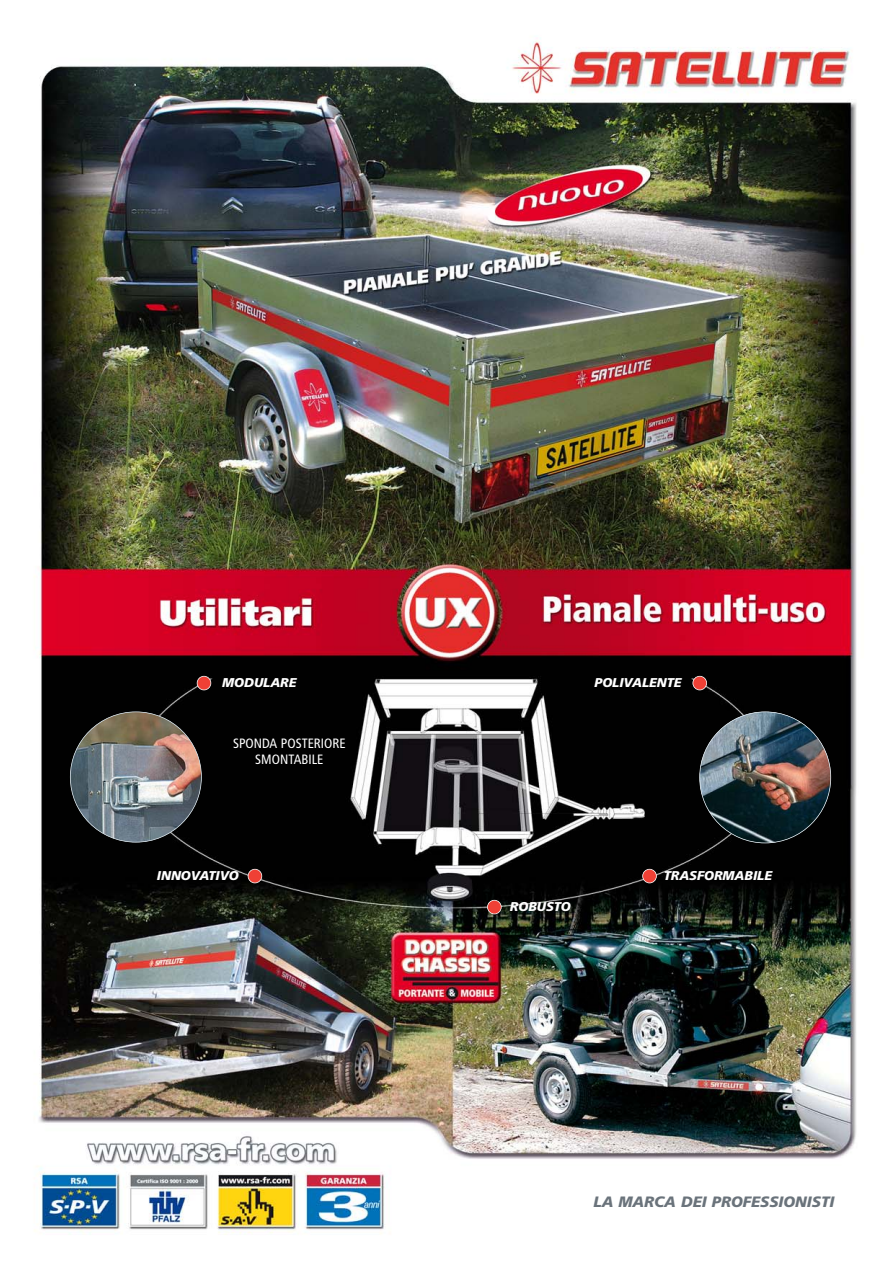
<style>
.page{position:relative;width:893px;height:1263px;background:#fff}
.page>*{position:absolute;margin:0;border:0;box-sizing:border-box;transform-origin:0 0}
.t1{font:italic 900 15px "Frutiger";color:#6a737b}
.t2{font:condensed 13.5px/16.2px "Frutiger";color:#fff;text-align:center}
.t3{font:italic 900 12.75px "Frutiger";color:#fff}
</style>
<div class="page">
<img style="left:34px;top:41px;width:823px;height:1194px">
<img style="left:700px;top:712px;width:131px;height:131px;border-radius:50%">
<img style="left:70px;top:712px;width:131px;height:130px;border-radius:50%">
<div style="left:197px;top:676px;width:14px;height:14px;background:#ef4035;border-radius:50%"></div>
<div style="left:197px;top:676px;width:14px;height:14px;border:2px solid #fff;border-radius:50%"></div>
<div style="left:693px;top:676px;width:14px;height:14px;background:#ef4035;border-radius:50%"></div>
<div style="left:692px;top:676px;width:15px;height:14px;border:2px solid #fff;border-radius:50%"></div>
<div style="left:643px;top:869px;width:13px;height:14px;background:#ef4035;border-radius:50%"></div>
<div style="left:642px;top:869px;width:15px;height:14px;border:2px solid #fff;border-radius:50%"></div>
<div style="left:487px;top:900px;width:14px;height:14px;background:#ef4035;border-radius:50%"></div>
<div style="left:487px;top:900px;width:15px;height:14px;border:2px solid #fff;border-radius:50%"></div>
<div style="left:248px;top:869px;width:14px;height:14px;background:#ef4035;border-radius:50%"></div>
<div style="left:248px;top:869px;width:14px;height:14px;border:2px solid #fff;border-radius:50%"></div>
<p class="t3" style="left:222px;top:677px;width:76px">MODULARE</p>
<p class="t2" style="left:233px;top:736px;width:114px">SPONDA POSTERIORE<br>SMONTABILE</p>
<p class="t3" style="left:595px;top:677px;width:89px">POLIVALENTE</p>
<p class="t3" style="left:157px;top:870px;width:84px">INNOVATIVO</p>
<p class="t3" style="left:664px;top:870px;width:110px">TRASFORMABILE</p>
<p class="t3" style="left:510px;top:901px;width:62px">ROBUSTO</p>
<p class="t1" style="left:593px;top:1196px;width:242px">LA MARCA DEI PROFESSIONISTI</p>
</div>
